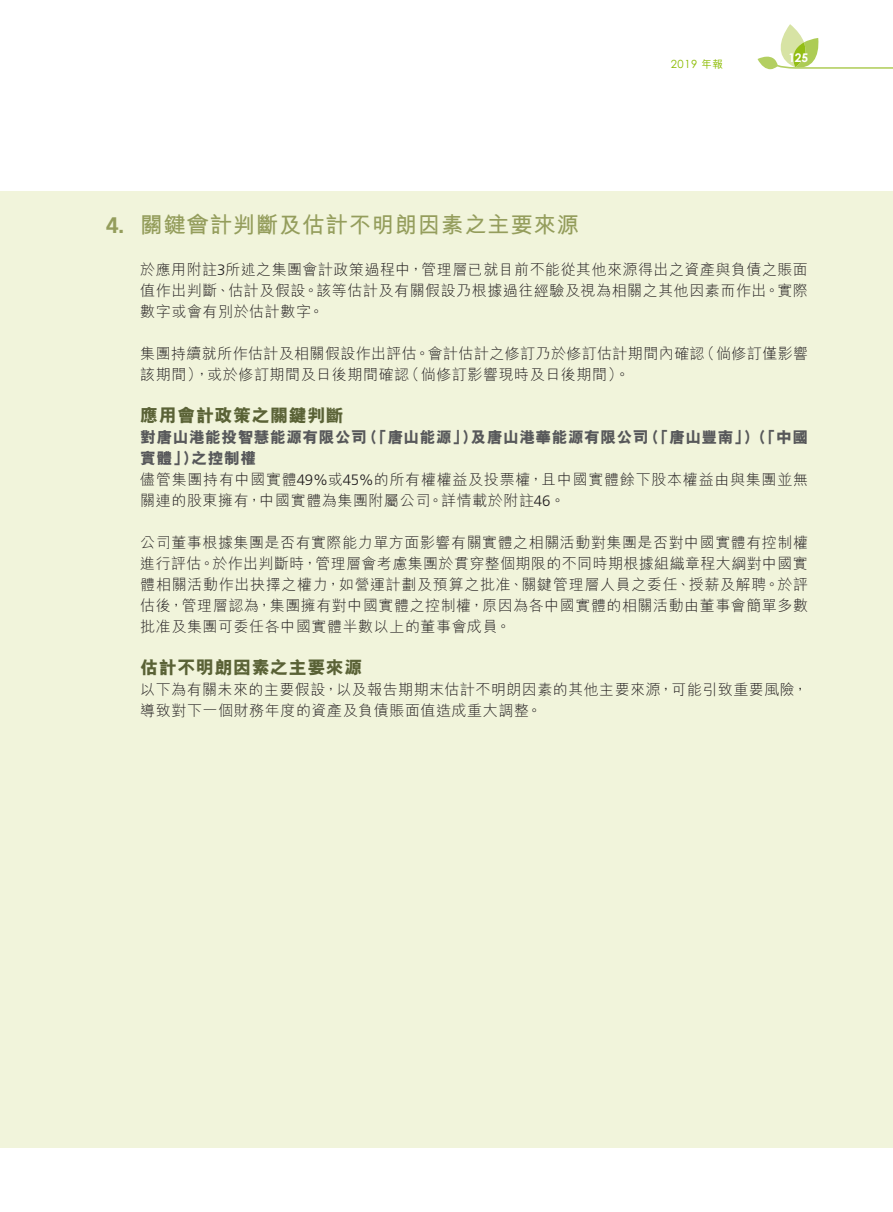
<style>
.page{position:relative;width:893px;height:1212px;background:#fff}
.page>*{position:absolute;margin:0;border:0;box-sizing:border-box;transform-origin:0 0}
.Heading_1{font:700 22.5px "M Hei HK";letter-spacing:.03em;color:#949d5c}
.Heading_2{font:800 18px "M Hei HK";letter-spacing:.03em;color:#5a6236}
.Heading_3{font:800 15.75px/21px "M Hei HK";letter-spacing:.03em;color:#57585a}
.Body_Text{font:300 15px/21px "M Hei HK";letter-spacing:.04em;color:#231f20}
.t1{font:700 12px "Century Gothic Pro";color:#fff}
.t2{font:11.25px "Century Gothic Pro";color:#8bbb00}
.s1{font-family:"M Hei HK";font-weight:500;font-size:10.5px}
.s2{font-family:"Frutiger LT Std"}
</style>
<div class="page">
<div style="left:0;top:191px;width:893px;height:957px;background:#f1f4db"></div>
<svg style="left:757px;top:24px;width:136px;height:46px"></svg>
<p class="t2" style="left:671px;top:57px;width:54px">2019 <span class="s1">年報</span></p>
<p class="t1" style="left:788px;top:50px;width:21px">125</p>
<p class="Heading_1" style="left:106px;top:208px;width:474px"><span class="s2">4.</span> 關鍵會計判斷及估計不明朗因素之主要來源</p>
<p class="Body_Text" style="left:140px;top:258px;width:669px;text-align:justify">於應用附註<span class="s2">3</span>所述之集團會計政策過程中，管理層已就目前不能從其他來源得出之資產與負債之賬面值作出判斷、估計及假設。該等估計及有關假設乃根據過往經驗及視為相關之其他因素而作出。實際數字或會有別於估計數字。</p>
<p class="Body_Text" style="left:140px;top:342px;width:669px">集團持續就所作估計及相關假設作出評估。會計估計之修訂乃於修訂估計期間內確認（倘修訂僅影響該期間），或於修訂期間及日後期間確認（倘修訂影響現時及日後期間）。</p>
<p class="Heading_2" style="left:140px;top:406px;width:205px">應用會計政策之關鍵判斷</p>
<p class="Heading_3" style="left:140px;top:426px;width:669px">對唐山港能投智慧能源有限公司（「唐山能源」）及唐山港華能源有限公司（「唐山豐南」）（「中國實體」）之控制權</p>
<p class="Body_Text" style="left:140px;top:468px;width:669px">儘管集團持有中國實體<span class="s2">49%</span>或<span class="s2">45%</span>的所有權權益及投票權，且中國實體餘下股本權益由與集團並無關連的股東擁有，中國實體為集團附屬公司。詳情載於附註<span class="s2">46</span>。</p>
<p class="Body_Text" style="left:140px;top:531px;width:669px;text-align:justify">公司董事根據集團是否有實際能力單方面影響有關實體之相關活動對集團是否對中國實體有控制權進行評估。於作出判斷時，管理層會考慮集團於貫穿整個期限的不同時期根據組織章程大綱對中國實體相關活動作出抉擇之權力，如營運計劃及預算之批准、關鍵管理層人員之委任、授薪及解聘。於評估後，管理層認為，集團擁有對中國實體之控制權，原因為各中國實體的相關活動由董事會簡單多數批准及集團可委任各中國實體半數以上的董事會成員。</p>
<p class="Heading_2" style="left:140px;top:658px;width:224px">估計不明朗因素之主要來源</p>
<p class="Body_Text" style="left:140px;top:678px;width:669px">以下為有關未來的主要假設，以及報告期期末估計不明朗因素的其他主要來源，可能引致重要風險，導致對下一個財務年度的資產及負債賬面值造成重大調整。</p>
</div>
